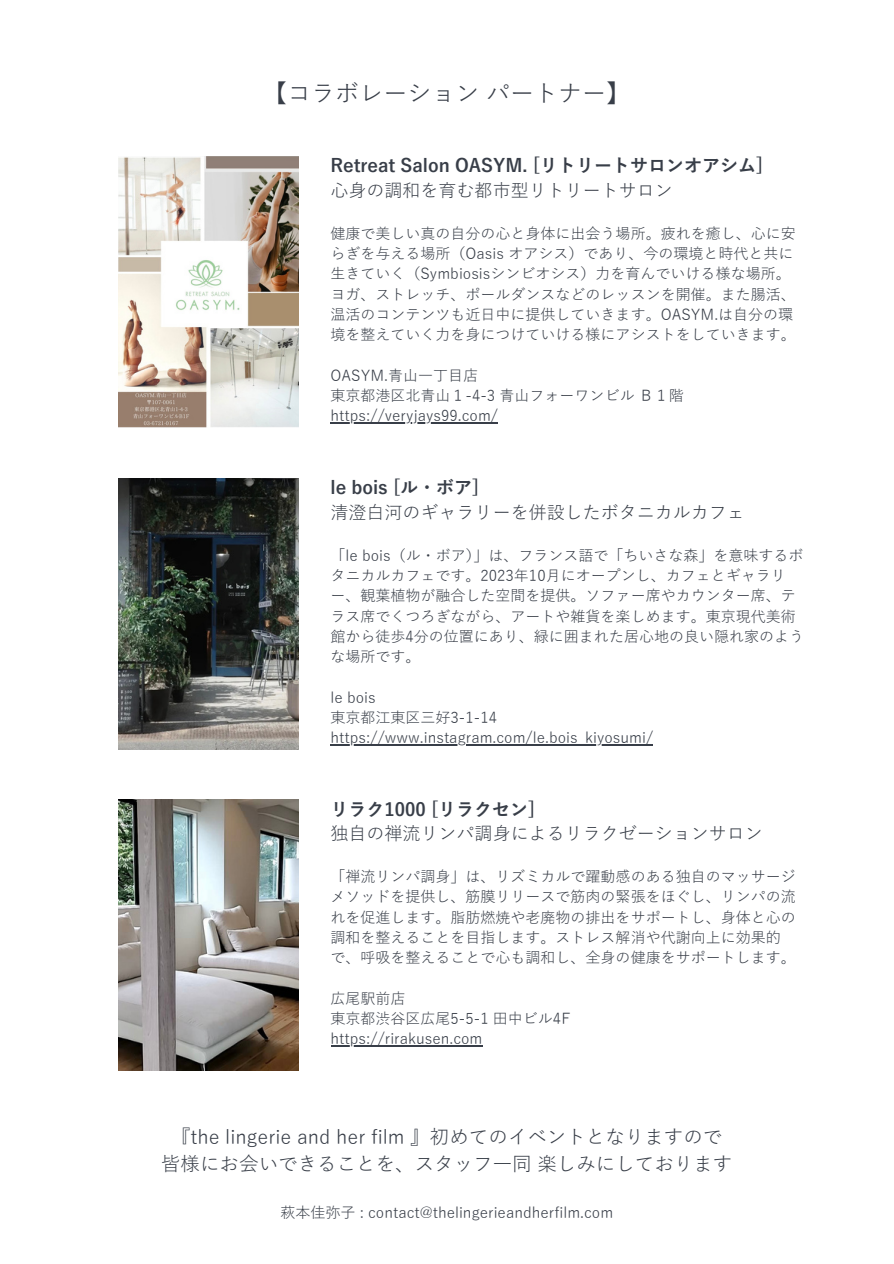
<style>
.page{position:relative;width:894px;height:1264px;background:#fff}
.page>*{position:absolute;margin:0;border:0;box-sizing:border-box;transform-origin:0 0}
.t1{font:24px "Yu Gothic";color:#383e48}
.t2{font:19.5px/27px "Yu Gothic";color:#383e48;text-align:center}
.t3{font:18px/24.8px "Yu Gothic";color:#383e48}
.t4{font:700 18px/24.8px "Yu Gothic";color:#383e48}
.t5{font:15px/20.2px "Yu Gothic";color:#383e48}
.s1{font-weight:400}
.s2{font-weight:700}
</style>
<div class="page">
<img style="left:118px;top:156px;width:180px;height:271px">
<img style="left:118px;top:478px;width:180px;height:271px">
<img style="left:118px;top:799px;width:180px;height:271px">
<hr style="left:330px;top:422px;width:168px;height:1px;background:#383e48">
<hr style="left:330px;top:744px;width:323px;height:1px;background:#383e48">
<hr style="left:330px;top:1045px;width:152px;height:1px;background:#383e48">
<p class="t1" style="left:263px;top:81px;width:368px">【コラボレーションパートナー】</p>
<p class="t4" style="left:330px;top:154px;width:434px">Retreat Salon OASYM. [リトリートサロンオアシム]<span class="s1">心身の調和を育む都市型リトリートサロン</span></p>
<p class="t5" style="left:330px;top:224px;width:466px">健康で美しい真の自分の心と身体に出会う場所。疲れを癒し、心に安らぎを与える場所（Oasis オアシス）であり、今の環境と時代と共に生きていく（Symbiosisシンビオシス）力を育んでいける様な場所。ヨガ、ストレッチ、ポールダンスなどのレッスンを開催。また腸活、温活のコンテンツも近日中に提供していきます。OASYM.は自分の環境を整えていく力を身につけていける様にアシストをしていきます。</p>
<p class="t5" style="left:330px;top:365px;width:149px">OASYM.青山一丁目店</p>
<p class="t5" style="left:330px;top:386px;width:355px">東京都港区北青山１-4-3 青山フォーワンビルＢ１階</p>
<p class="t5" style="left:330px;top:406px;width:169px">https://veryjays99.com/</p>
<h2 class="t3" style="left:330px;top:476px;width:415px"><span class="s2">le bois [ル・ボア]<br></span>清澄白河のギャラリーを併設したボタニカルカフェ</h2>
<p class="t5" style="left:330px;top:545px;width:475px">「le bois（ル・ボア）」は、フランス語で「ちいさな森」を意味するボタニカルカフェです。2023年10月にオープンし、カフェとギャラリー、観葉植物が融合した空間を提供。ソファー席やカウンター席、テラス席でくつろぎながら、アートや雑貨を楽しめます。東京現代美術館から徒歩4分の位置にあり、緑に囲まれた居心地の良い隠れ家のような場所です。</p>
<p class="t5" style="left:330px;top:687px;width:47px">le bois</p>
<p class="t5" style="left:330px;top:707px;width:168px">東京都江東区三好3-1-14</p>
<p class="t5" style="left:330px;top:728px;width:324px">https://www.instagram.com/le.bois_kiyosumi/</p>
<h2 class="t3" style="left:330px;top:797px;width:433px"><span class="s2">リラク1000 [リラクセン]<br></span>独自の禅流リンパ調身によるリラクゼーションサロン</h2>
<p class="t5" style="left:330px;top:867px;width:466px">「禅流リンパ調身」は、リズミカルで躍動感のある独自のマッサージメソッドを提供し、筋膜リリースで筋肉の緊張をほぐし、リンパの流れを促進します。脂肪燃焼や老廃物の排出をサポートし、身体と心の調和を整えることを目指します。ストレス解消や代謝向上に効果的で、呼吸を整えることで心も調和し、全身の健康をサポートします。</p>
<p class="t5" style="left:330px;top:988px;width:76px">広尾駅前店</p>
<p class="t5" style="left:330px;top:1008px;width:241px">東京都渋谷区広尾5-5-1 田中ビル4F</p>
<p class="t5" style="left:330px;top:1029px;width:153px">https://rirakusen.com</p>
<h2 class="t2" style="left:161px;top:1123px;width:572px">『the lingerie and her film 』初めてのイベントとなりますので皆様にお会いできることを、スタッフ一同楽しみにしております</h2>
<p class="t5" style="left:280px;top:1202px;width:334px">萩本佳弥子 : contact@thelingerieandherfilm.com</p>
</div>
